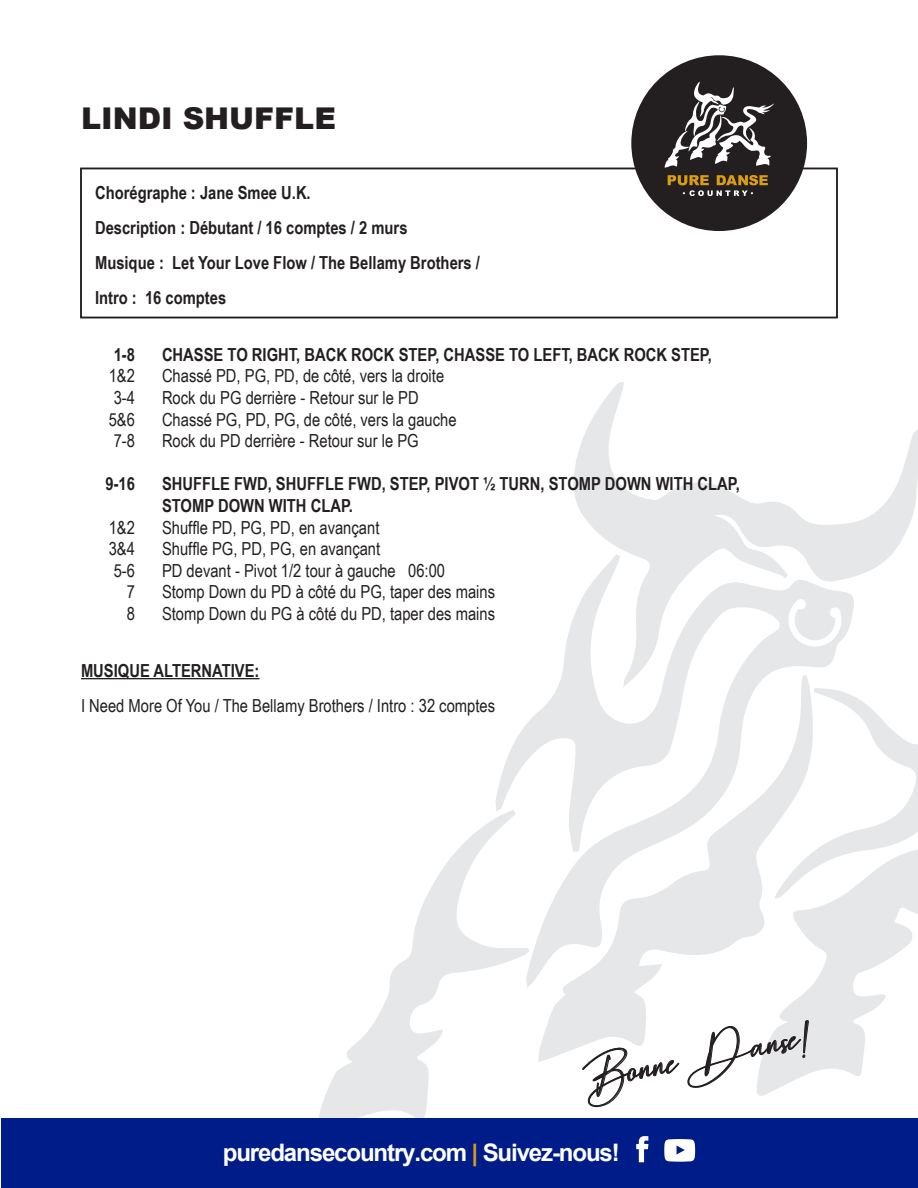
<style>
.page{position:relative;width:918px;height:1188px;background:#fff}
.page>*{position:absolute;margin:0;border:0;box-sizing:border-box;transform-origin:0 0}
.t1{font:34.5px "Hearth Stone";color:#231f20}
.t2{font:900 30px "Arial";color:#231f20}
.t3{font:700 24.15px "Arial";letter-spacing:-.05em;color:#fff}
.t4{font:18px "Arial Narrow";color:#231f20}
.t5{font:700 18px/21.6px "Arial Narrow";color:#231f20}
.s1{color:#db9d14}
</style>
<div class="page">
<svg style="left:855px;top:697px;width:63px;height:88px"></svg>
<svg style="left:319px;top:819px;width:176px;height:299px"></svg>
<svg style="left:757px;top:785px;width:161px;height:311px"></svg>
<svg style="left:573px;top:383px;width:345px;height:193px"></svg>
<svg style="left:538px;top:988px;width:278px;height:74px"></svg>
<svg style="left:495px;top:554px;width:360px;height:434px"></svg>
<div style="left:1px;top:1118px;width:917px;height:70px;background:#001c88"></div>
<div style="left:631px;top:55px;width:176px;height:176px;background:#231f20;border-radius:50%"></div>
<svg style="left:665px;top:82px;width:109px;height:86px"></svg>
<svg style="left:668px;top:175px;width:100px;height:21px"></svg>
<svg style="left:636px;top:1136px;width:12px;height:26px"></svg>
<svg style="left:664px;top:1139px;width:31px;height:23px"></svg>
<svg style="left:582px;top:1048px;width:97px;height:59px"></svg>
<svg style="left:688px;top:1020px;width:121px;height:68px"></svg>
<div style="left:80px;top:168px;width:758px;height:150px;border:2px solid #231f20"></div>
<hr style="left:81px;top:678px;width:178px;height:1px;background:#231f20">
<p class="t2" style="left:81px;top:97px;width:256px">LINDI SHUFFLE</p>
<p class="t5" style="left:95px;top:181px;width:217px">Chorégraphe : Jane Smee U.K.</p>
<p class="t5" style="left:95px;top:216px;width:314px">Description : Débutant / 16 comptes / 2 murs</p>
<p class="t5" style="left:95px;top:251px;width:387px">Musique : Let Your Love Flow / The Bellamy Brothers /</p>
<p class="t5" style="left:95px;top:286px;width:133px">Intro : 16 comptes</p>
<p class="t5" style="left:114px;top:343px;width:23px">1-8</p>
<p class="t5" style="left:162px;top:343px;width:552px">CHASSE TO RIGHT, BACK ROCK STEP, CHASSE TO LEFT, BACK ROCK STEP,</p>
<p class="t4" style="left:109px;top:363px;width:28px">1&amp;2</p>
<p class="t4" style="left:162px;top:363px;width:284px">Chassé PD, PG, PD, de côté, vers la droite</p>
<p class="t4" style="left:114px;top:385px;width:23px">3-4</p>
<p class="t4" style="left:162px;top:385px;width:258px">Rock du PG derrière - Retour sur le PD</p>
<p class="t4" style="left:109px;top:406px;width:28px">5&amp;6</p>
<p class="t4" style="left:162px;top:406px;width:296px">Chassé PG, PD, PG, de côté, vers la gauche</p>
<p class="t4" style="left:114px;top:428px;width:23px">7-8</p>
<p class="t4" style="left:162px;top:428px;width:258px">Rock du PD derrière - Retour sur le PG</p>
<p class="t5" style="left:105px;top:472px;width:31px">9-16</p>
<p class="t5" style="left:162px;top:472px;width:579px">SHUFFLE FWD, SHUFFLE FWD, STEP, PIVOT ½ TURN, STOMP DOWN WITH CLAP,<br>STOMP DOWN WITH CLAP.</p>
<p class="t4" style="left:109px;top:514px;width:28px">1&amp;2</p>
<p class="t4" style="left:162px;top:514px;width:219px">Shuffle PD, PG, PD, en avançant</p>
<p class="t4" style="left:109px;top:536px;width:28px">3&amp;4</p>
<p class="t4" style="left:162px;top:536px;width:220px">Shuffle PG, PD, PG, en avançant</p>
<p class="t4" style="left:114px;top:557px;width:23px">5-6</p>
<p class="t4" style="left:162px;top:557px;width:285px">PD devant - Pivot 1/2 tour à gauche 06:00</p>
<p class="t4" style="left:127px;top:579px;width:10px">7</p>
<p class="t4" style="left:162px;top:579px;width:335px">Stomp Down du PD à côté du PG, taper des mains</p>
<p class="t4" style="left:127px;top:601px;width:10px">8</p>
<p class="t4" style="left:162px;top:601px;width:335px">Stomp Down du PG à côté du PD, taper des mains</p>
<p class="t5" style="left:81px;top:659px;width:180px">MUSIQUE ALTERNATIVE:</p>
<p class="t4" style="left:81px;top:692px;width:416px">I Need More Of You / The Bellamy Brothers / Intro : 32 comptes</p>
<h1 class="t1" style="left:577px;top:1061px;width:237px;rotate:-11deg">Bonne Danse!</h1>
<h3 class="t3" style="left:223px;top:1136px;width:398px">puredansecountry.com <span class="s1">|</span> Suivez-nous!</h3>
</div>
